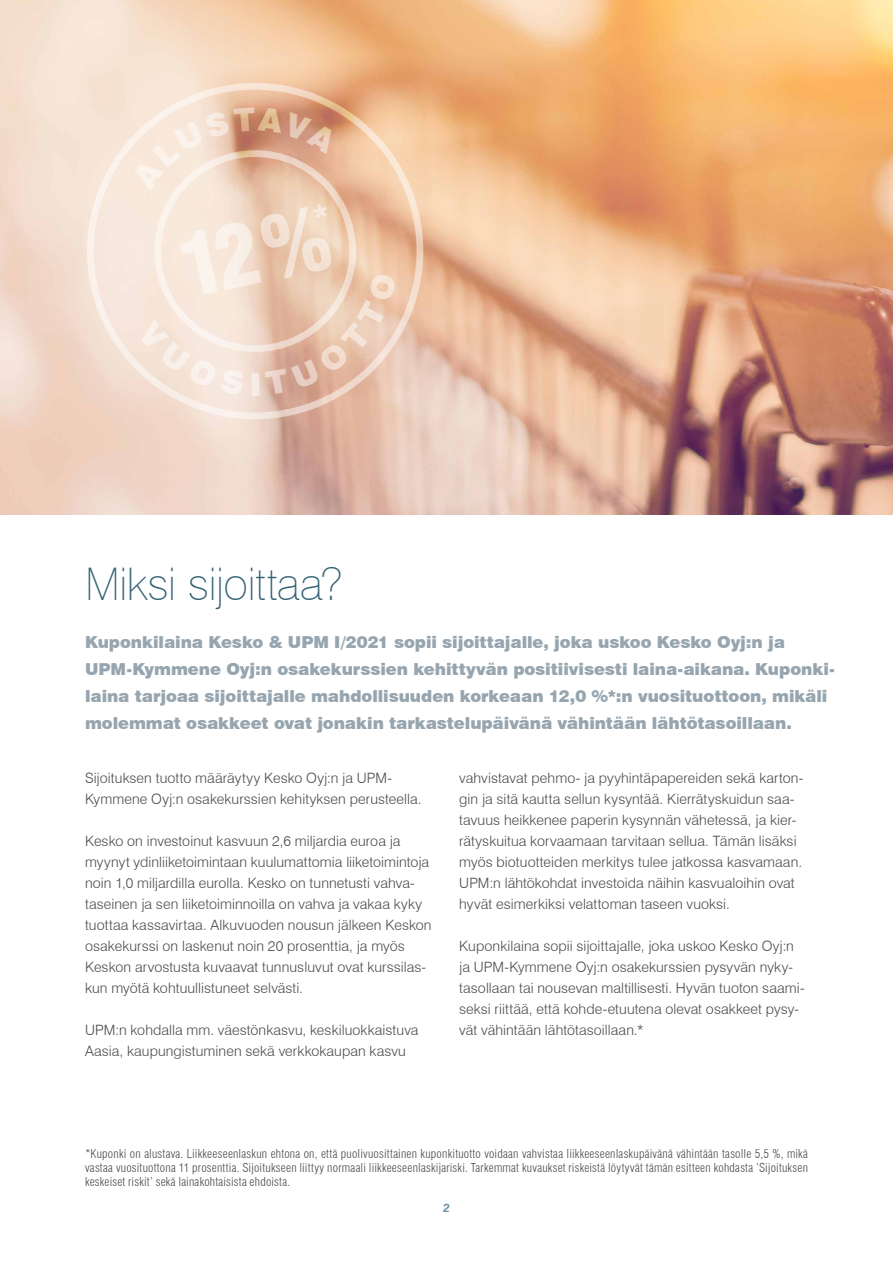
<style>
.page{position:relative;width:893px;height:1263px;background:#fff}
.page>*{position:absolute;margin:0;border:0;box-sizing:border-box;transform-origin:0 0}
.t1{font:100 45px "Swiss 721 BT";letter-spacing:-.01em;color:#356275}
.t2{font:900 16.5px/27px "Swiss 721 BT";letter-spacing:-.005em;color:#96a5af}
.t3{font:300 14.25px/21px "Swiss 721 BT";letter-spacing:.005em;color:#4a4a49}
.t4{font:300 condensed 12px/14.4px "Swiss 721 BT";letter-spacing:.015em;color:#4a4a49;text-align:justify}
.t5{font:italic 700 12px "Swiss 721 BT";color:#6f92a4}
</style>
<div class="page">
<img style="left:0;top:0;width:893px;height:514px">
<svg style="left:75px;top:71px;width:360px;height:360px;background:#f0d2bd"></svg>
<svg style="left:149px;top:145px;width:213px;height:57px;background:#eecfb8"></svg>
<svg style="left:204px;top:107px;width:134px;height:47px;background:#d39c82"></svg>
<svg style="left:137px;top:202px;width:261px;height:193px;background:#eed3c0"></svg>
<h1 class="t1" style="left:85px;top:556px;width:258px">Miksi sijoittaa?</h1>
<p class="t2" style="left:85px;top:628px;width:751px">Kuponkilaina Kesko &amp; UPM I/2021 sopii sijoittajalle, joka uskoo Kesko Oyj:n ja UPM-Kymmene Oyj:n osakekurssien kehittyvän positiivisesti laina-aikana. Kuponki&shy;laina tarjoaa sijoittajalle mahdollisuuden korkeaan 12,0 %*:n vuosituottoon, mikäli molemmat osakkeet ovat jonakin tarkastelupäivänä vähintään lähtötasoillaan.</p>
<p class="t3" style="left:85px;top:767px;width:338px">Sijoituksen tuotto määräytyy Kesko Oyj:n ja UPM-<br>Kymmene Oyj:n osakekurssien kehityksen perusteella.</p>
<p class="t3" style="left:85px;top:830px;width:348px">Kesko on investoinut kasvuun 2,6 miljardia euroa ja myynyt ydinliiketoimintaan kuulumattomia liiketoimintoja noin 1,0 miljardilla eurolla. Kesko on tunnetusti vahva&shy;taseinen ja sen liiketoiminnoilla on vahva ja vakaa kyky tuottaa kassavirtaa. Alkuvuoden nousun jälkeen Keskon osakekurssi on laskenut noin 20 prosenttia, ja myös Keskon arvostusta kuvaavat tunnusluvut ovat kurssilas&shy;kun myötä kohtuullistuneet selvästi.</p>
<p class="t3" style="left:85px;top:1019px;width:335px">UPM:n kohdalla mm. väestönkasvu, keskiluokkaistuva<br>Aasia, kaupungistuminen sekä verkkokaupan kasvu</p>
<p class="t3" style="left:459px;top:767px;width:346px">vahvistavat pehmo- ja pyyhintäpapereiden sekä karton&shy;gin ja sitä kautta sellun kysyntää. Kierrätyskuidun saa&shy;tavuus heikkenee paperin kysynnän vähetessä, ja kier&shy;rätyskuitua korvaamaan tarvitaan sellua. Tämän lisäksi myös biotuotteiden merkitys tulee jatkossa kasvamaan.<br>UPM:n lähtökohdat investoida näihin kasvualoihin ovat hyvät esimerkiksi velattoman taseen vuoksi.</p>
<p class="t3" style="left:459px;top:935px;width:347px">Kuponkilaina sopii sijoittajalle, joka uskoo Kesko Oyj:n ja UPM-Kymmene Oyj:n osakekurssien pysyvän nyky&shy;tasollaan tai nousevan maltillisesti. Hyvän tuoton saami&shy;seksi riittää, että kohde-etuutena olevat osakkeet pysy&shy;vät vähintään lähtötasoillaan.*</p>
<p class="t4" style="left:85px;top:1146px;width:724px">*Kuponki on alustava. Liikkeeseenlaskun ehtona on, että puolivuosittainen kuponkituotto voidaan vahvistaa liikkeeseenlaskupäivänä vähintään tasolle 5,5 %, mikä vastaa vuosituottona 11 prosenttia. Sijoitukseen liittyy normaali liikkeeseenlaskijariski. Tarkemmat kuvaukset riskeistä löytyvät tämän esitteen kohdasta ’Sijoituksen keskeiset riskit’ sekä lainakohtaisista ehdoista.</p>
<p class="t5" style="left:443px;top:1200px;width:8px">2</p>
</div>
